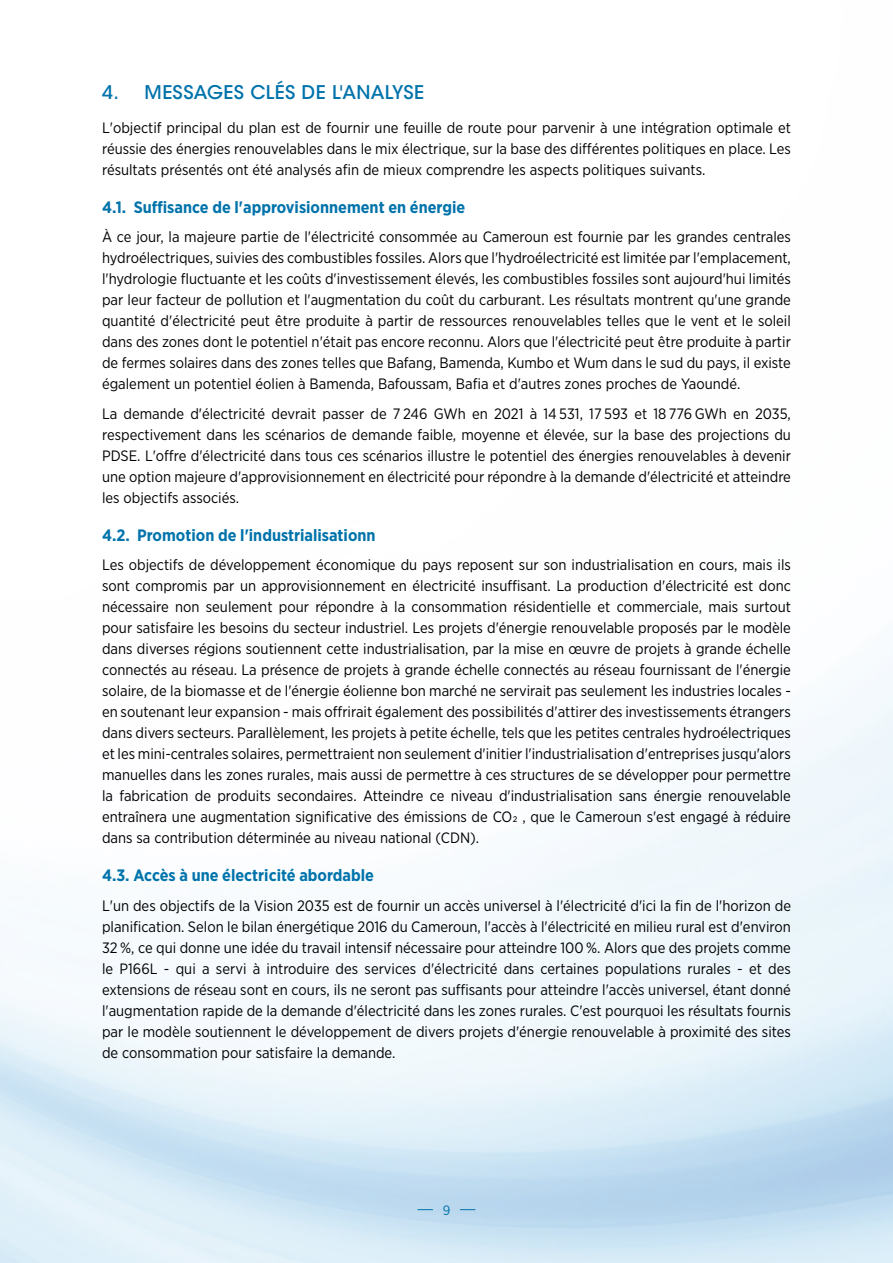
<style>
.page{position:relative;width:893px;height:1263px;background:#fff}
.page>*{position:absolute;margin:0;border:0;box-sizing:border-box;transform-origin:0 0}
.t1{font:500 18.75px "ITC Avant Garde Std";letter-spacing:.015em;color:#0073ab}
.t2{font:700 16.5px "Gotham Narrow";color:#0073ab}
.t3{font:15px/21px "Gotham Narrow";color:#000;text-align:justify}
.t4{font:13.5px "Gotham Narrow";color:#0073ab}
</style>
<div class="page">
<svg style="left:418px;top:1209px;width:15px;height:1px"></svg>
<svg style="left:460px;top:1209px;width:15px;height:1px"></svg>
<p class="t1" style="left:102px;top:80px;width:324px">4. MESSAGES CLÉS DE L'ANALYSE</p>
<p class="t3" style="left:102px;top:117px;width:690px">L'objectif principal du plan est de fournir une feuille de route pour parvenir à une intégration optimale et réussie des énergies renouvelables dans le mix électrique, sur la base des différentes politiques en place. Les résultats présentés ont été analysés afin de mieux comprendre les aspects politiques suivants.</p>
<p class="t2" style="left:102px;top:196px;width:365px">4.1. Suffisance de l'approvisionnement en énergie</p>
<p class="t3" style="left:102px;top:226px;width:690px">À ce jour, la majeure partie de l'électricité consommée au Cameroun est fournie par les grandes centrales hydroélectriques, suivies des combustibles fossiles. Alors que l'hydroélectricité est limitée par l'emplacement, l'hydrologie fluctuante et les coûts d'investissement élevés, les combustibles fossiles sont aujourd'hui limités par leur facteur de pollution et l'augmentation du coût du carburant. Les résultats montrent qu'une grande quantité d'électricité peut être produite à partir de ressources renouvelables telles que le vent et le soleil dans des zones dont le potentiel n'était pas encore reconnu. Alors que l'électricité peut être produite à partir de fermes solaires dans des zones telles que Bafang, Bamenda, Kumbo et Wum dans le sud du pays, il existe également un potentiel éolien à Bamenda, Bafoussam, Bafia et d'autres zones proches de Yaoundé.</p>
<p class="t3" style="left:102px;top:403px;width:690px">La demande d'électricité devrait passer de 7 246 GWh en 2021 à 14 531, 17 593 et 18 776 GWh en 2035, respectivement dans les scénarios de demande faible, moyenne et élevée, sur la base des projections du PDSE. L'offre d'électricité dans tous ces scénarios illustre le potentiel des énergies renouvelables à devenir une option majeure d'approvisionnement en électricité pour répondre à la demande d'électricité et atteindre les objectifs associés.</p>
<p class="t2" style="left:102px;top:524px;width:275px">4.2. Promotion de l'industrialisationn</p>
<p class="t3" style="left:102px;top:554px;width:690px">Les objectifs de développement économique du pays reposent sur son industrialisation en cours, mais ils sont compromis par un approvisionnement en électricité insuffisant. La production d'électricité est donc nécessaire non seulement pour répondre à la consommation résidentielle et commerciale, mais surtout pour satisfaire les besoins du secteur industriel. Les projets d'énergie renouvelable proposés par le modèle dans diverses régions soutiennent cette industrialisation, par la mise en œuvre de projets à grande échelle connectés au réseau. La présence de projets à grande échelle connectés au réseau fournissant de l'énergie solaire, de la biomasse et de l'énergie éolienne bon marché ne servirait pas seulement les industries locales - en soutenant leur expansion - mais offrirait également des possibilités d'attirer des investissements étrangers dans divers secteurs. Parallèlement, les projets à petite échelle, tels que les petites centrales hydroélectriques et les mini-centrales solaires, permettraient non seulement d'initier l'industrialisation d'entreprises jusqu'alors manuelles dans les zones rurales, mais aussi de permettre à ces structures de se développer pour permettre la fabrication de produits secondaires. Atteindre ce niveau d'industrialisation sans énergie renouvelable entraînera une augmentation significative des émissions de CO2 , que le Cameroun s'est engagé à réduire dans sa contribution déterminée au niveau national (CDN).</p>
<p class="t2" style="left:102px;top:865px;width:273px">4.3. Accès à une électricité abordable</p>
<p class="t3" style="left:102px;top:895px;width:690px">L'un des objectifs de la Vision 2035 est de fournir un accès universel à l'électricité d'ici la fin de l'horizon de planification. Selon le bilan énergétique 2016 du Cameroun, l'accès à l'électricité en milieu rural est d'environ 32 %, ce qui donne une idée du travail intensif nécessaire pour atteindre 100 %. Alors que des projets comme le P166L - qui a servi à introduire des services d'électricité dans certaines populations rurales - et des extensions de réseau sont en cours, ils ne seront pas suffisants pour atteindre l'accès universel, étant donné l'augmentation rapide de la demande d'électricité dans les zones rurales. C'est pourquoi les résultats fournis par le modèle soutiennent le développement de divers projets d'énergie renouvelable à proximité des sites de consommation pour satisfaire la demande.</p>
<p class="t4" style="left:443px;top:1201px;width:9px">9</p>
</div>
